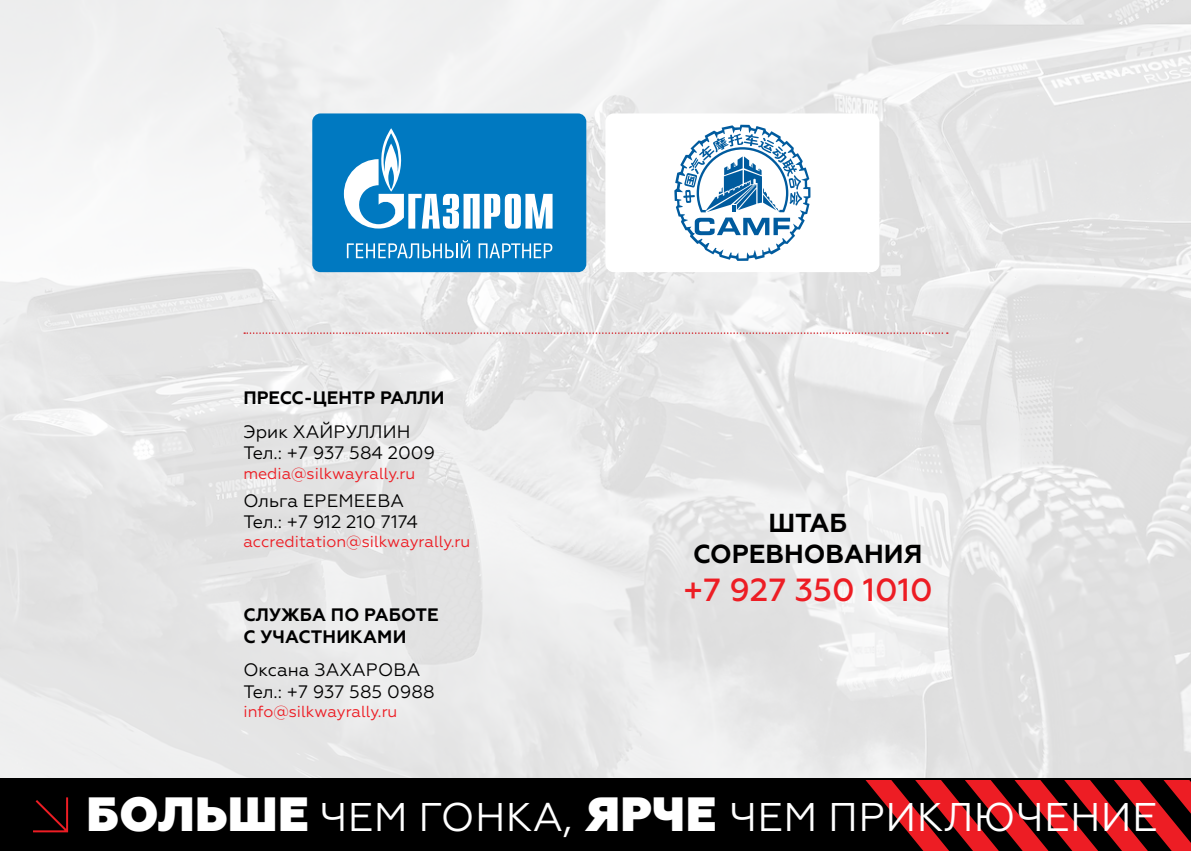
<style>
.page{position:relative;width:1191px;height:851px;background:#fff}
.page>*{position:absolute;margin:0;border:0;box-sizing:border-box;transform-origin:0 0}
.t1{font:800 48px "Geometria";letter-spacing:.01em;color:#fff}
.t2{font:40px "Geometria";letter-spacing:.01em;color:#fff}
.t3{font:500 32px "Geometria";color:#ed1d24}
.t4{font:700 26px/31.2px "Geometria";color:#000;text-align:center}
.t5{font:18px/21.6px "Geometria";color:#000}
.t6{font:700 18px/21.6px "Geometria";color:#000}
.t7{font:16px "Geometria";color:#ed1d24}
.s1{font-weight:800;font-size:48px}
</style>
<div class="page">
<img style="left:0;top:0;width:1191px;height:778px">
<svg style="left:244px;top:332px;width:703px;height:2px"></svg>
<div style="left:312px;top:113px;width:274px;height:159px;background:#0079c1;border-radius:8px"></div>
<div style="left:605px;top:113px;width:274px;height:159px;background:#fff;border-radius:8px"></div>
<svg style="left:674px;top:125px;width:136px;height:136px"></svg>
<svg style="left:347px;top:240px;width:123px;height:18px"></svg>
<svg style="left:478px;top:243px;width:74px;height:15px"></svg>
<svg style="left:344px;top:128px;width:208px;height:100px"></svg>
<div style="left:0;top:778px;width:1191px;height:72px;background:#000"></div>
<svg style="left:865px;top:780px;width:326px;height:70px"></svg>
<svg style="left:33px;top:797px;width:36px;height:36px"></svg>
<p class="t6" style="left:243px;top:387px;width:203px">ПРЕСС-ЦЕНТР РАЛЛИ</p>
<p class="t5" style="left:243px;top:420px;width:193px">Эрик ХАЙРУЛЛИН<br>Тел.: +7 937 584 2009</p>
<p class="t7" style="left:243px;top:463px;width:173px">media@silkwayrally.ru</p>
<p class="t5" style="left:243px;top:489px;width:176px">Ольга ЕРЕМЕЕВА<br>Тел.: +7 912 210 7174</p>
<p class="t7" style="left:243px;top:532px;width:228px">accreditation@silkwayrally.ru</p>
<p class="t6" style="left:243px;top:604px;width:197px">СЛУЖБА ПО РАБОТЕ<br>С УЧАСТНИКАМИ</p>
<p class="t5" style="left:243px;top:659px;width:193px">Оксана ЗАХАРОВА<br>Тел.: +7 937 585 0988</p>
<p class="t7" style="left:243px;top:702px;width:155px">info@silkwayrally.ru</p>
<h3 class="t4" style="left:693px;top:507px;width:231px">ШТАБ<br>СОРЕВНОВАНИЯ</h3>
<h3 class="t3" style="left:683px;top:571px;width:251px">+7 927 350 1010</h3>
<h1 class="t1" style="left:87px;top:785px;width:224px">БОЛЬШЕ</h1>
<h2 class="t2" style="left:320px;top:793px;width:839px">ЧЕМ ГОНКА, <span class="s1">ЯРЧЕ</span> ЧЕМ ПРИКЛЮЧЕНИЕ</h2>
</div>
